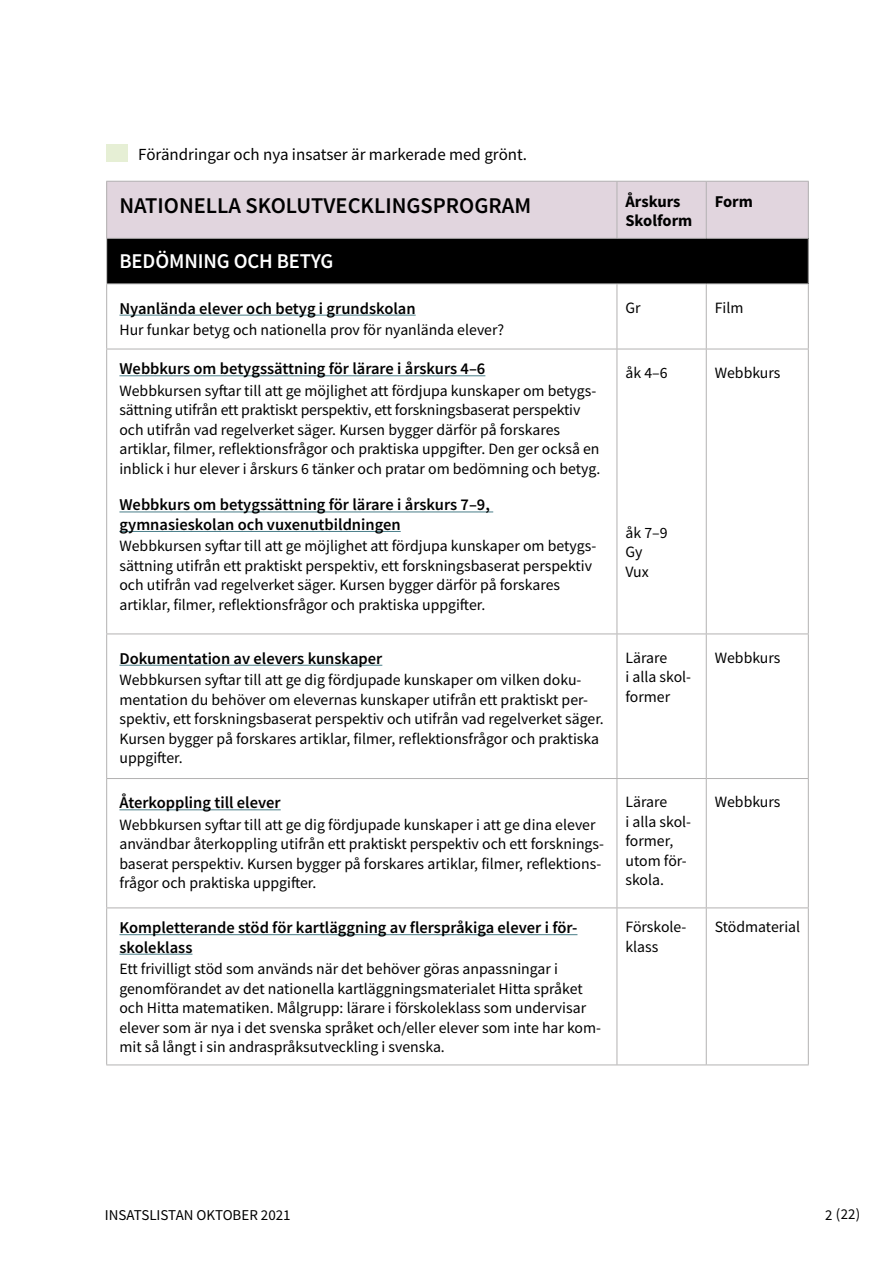
<style>
.page{position:relative;width:893px;height:1263px;background:#fff}
.page>*{position:absolute;margin:0;border:0;box-sizing:border-box;transform-origin:0 0}
.t1{font:600 22.5px "Source Sans Pro";color:#000}
.t2{font:600 21px "Source Sans Pro";letter-spacing:-.005em;color:#fff}
.t3{font:16.95px "Source Sans Pro";color:#000}
.t4{font:600 16.5px/19.5px "Source Sans Pro";color:#000}
.t5{font:700 16.5px/19px "Source Sans Pro";color:#000}
.t6{font:15.75px/19.5px "Source Sans Pro";color:#000}
.t7{font:15px "Source Sans Pro";color:#000}
</style>
<div class="page">
<div style="left:107px;top:181px;width:510px;height:57px;background:#e1d5de"></div>
<div style="left:617px;top:181px;width:89px;height:57px;background:#e1d5de"></div>
<div style="left:706px;top:181px;width:102px;height:57px;background:#e1d5de"></div>
<div style="left:107px;top:238px;width:701px;height:46px;background:#000"></div>
<hr style="left:106px;top:181px;width:511px;height:1px;background:#b3b2b2">
<hr style="left:106px;top:182px;width:1px;height:56px;background:#b3b2b2">
<hr style="left:617px;top:181px;width:89px;height:1px;background:#b3b2b2">
<hr style="left:617px;top:182px;width:1px;height:56px;background:#b3b2b2">
<hr style="left:706px;top:181px;width:103px;height:1px;background:#b3b2b2">
<hr style="left:706px;top:182px;width:1px;height:56px;background:#b3b2b2">
<hr style="left:808px;top:182px;width:1px;height:56px;background:#b3b2b2">
<hr style="left:106px;top:238px;width:511px;height:1px;background:#b3b2b2">
<hr style="left:106px;top:239px;width:1px;height:44px;background:#b3b2b2">
<hr style="left:617px;top:238px;width:89px;height:1px;background:#b3b2b2">
<hr style="left:706px;top:238px;width:103px;height:1px;background:#b3b2b2">
<hr style="left:808px;top:239px;width:1px;height:44px;background:#b3b2b2">
<hr style="left:106px;top:283px;width:511px;height:1px;background:#b3b2b2">
<hr style="left:106px;top:284px;width:1px;height:65px;background:#b3b2b2">
<hr style="left:617px;top:283px;width:89px;height:1px;background:#b3b2b2">
<hr style="left:617px;top:284px;width:1px;height:65px;background:#b3b2b2">
<hr style="left:706px;top:283px;width:103px;height:1px;background:#b3b2b2">
<hr style="left:706px;top:284px;width:1px;height:65px;background:#b3b2b2">
<hr style="left:808px;top:284px;width:1px;height:65px;background:#b3b2b2">
<hr style="left:106px;top:349px;width:511px;height:1px;background:#b3b2b2">
<hr style="left:106px;top:349px;width:1px;height:284px;background:#b3b2b2">
<hr style="left:617px;top:349px;width:89px;height:1px;background:#b3b2b2">
<hr style="left:617px;top:349px;width:1px;height:284px;background:#b3b2b2">
<hr style="left:706px;top:349px;width:103px;height:1px;background:#b3b2b2">
<hr style="left:706px;top:349px;width:1px;height:284px;background:#b3b2b2">
<hr style="left:808px;top:349px;width:1px;height:284px;background:#b3b2b2">
<hr style="left:106px;top:633px;width:511px;height:1px;background:#b3b2b2">
<hr style="left:106px;top:634px;width:1px;height:144px;background:#b3b2b2">
<hr style="left:617px;top:633px;width:89px;height:1px;background:#b3b2b2">
<hr style="left:617px;top:634px;width:1px;height:144px;background:#b3b2b2">
<hr style="left:706px;top:633px;width:103px;height:1px;background:#b3b2b2">
<hr style="left:706px;top:634px;width:1px;height:144px;background:#b3b2b2">
<hr style="left:808px;top:634px;width:1px;height:144px;background:#b3b2b2">
<hr style="left:106px;top:778px;width:511px;height:1px;background:#b3b2b2">
<hr style="left:106px;top:779px;width:1px;height:128px;background:#b3b2b2">
<hr style="left:617px;top:778px;width:89px;height:1px;background:#b3b2b2">
<hr style="left:617px;top:779px;width:1px;height:128px;background:#b3b2b2">
<hr style="left:706px;top:778px;width:103px;height:1px;background:#b3b2b2">
<hr style="left:706px;top:779px;width:1px;height:128px;background:#b3b2b2">
<hr style="left:808px;top:779px;width:1px;height:128px;background:#b3b2b2">
<hr style="left:106px;top:908px;width:1px;height:156px;background:#b3b2b2">
<hr style="left:617px;top:908px;width:1px;height:156px;background:#b3b2b2">
<hr style="left:706px;top:908px;width:1px;height:156px;background:#b3b2b2">
<hr style="left:808px;top:908px;width:1px;height:156px;background:#b3b2b2">
<hr style="left:106px;top:907px;width:511px;height:1px;background:#b3b2b2">
<hr style="left:617px;top:907px;width:89px;height:1px;background:#b3b2b2">
<hr style="left:706px;top:907px;width:103px;height:1px;background:#b3b2b2">
<hr style="left:106px;top:1064px;width:511px;height:1px;background:#b3b2b2">
<hr style="left:617px;top:1064px;width:89px;height:1px;background:#b3b2b2">
<hr style="left:706px;top:1064px;width:103px;height:1px;background:#b3b2b2">
<hr style="left:119px;top:315px;width:297px;height:1px;background:#497e89">
<hr style="left:119px;top:375px;width:366px;height:1px;background:#497e89">
<hr style="left:119px;top:511px;width:374px;height:1px;background:#497e89">
<hr style="left:119px;top:531px;width:282px;height:1px;background:#497e89">
<hr style="left:119px;top:665px;width:263px;height:1px;background:#497e89">
<hr style="left:119px;top:809px;width:162px;height:1px;background:#497e89">
<hr style="left:119px;top:934px;width:458px;height:1px;background:#497e89">
<hr style="left:119px;top:954px;width:73px;height:1px;background:#497e89">
<div style="left:106px;top:145px;width:22px;height:17px;background:#e6efd5"></div>
<p class="t3" style="left:138px;top:143px;width:390px">Förändringar och nya insatser är markerade med grönt.</p>
<p class="t1" style="left:119px;top:190px;width:413px">NATIONELLA SKOLUTVECKLINGSPROGRAM</p>
<p class="t5" style="left:625px;top:191px;width:68px">Årskurs<br>Skolform</p>
<p class="t5" style="left:715px;top:191px;width:40px">Form</p>
<p class="t2" style="left:119px;top:247px;width:216px">BEDÖMNING OCH BETYG</p>
<p class="t4" style="left:119px;top:298px;width:298px">Nyanlända elever och betyg i grundskolan</p>
<p class="t6" style="left:119px;top:320px;width:386px">Hur funkar betyg och nationella prov för nyanlända elever?</p>
<p class="t6" style="left:625px;top:298px;width:17px">Gr</p>
<p class="t6" style="left:715px;top:298px;width:30px">Film</p>
<p class="t4" style="left:119px;top:359px;width:367px">Webbkurs om betygssättning för lärare i årskurs 4–6</p>
<p class="t6" style="left:119px;top:381px;width:482px">Webbkursen syftar till att ge möjlighet att fördjupa kunskaper om betygs&shy;sättning utifrån ett praktiskt perspektiv, ett forskningsbaserat perspektiv och utifrån vad regelverket säger. Kursen bygger därför på forskares artiklar, filmer, reflektionsfrågor och praktiska uppgifter. Den ger också en inblick i hur elever i årskurs 6 tänker och pratar om bedömning och betyg.</p>
<p class="t4" style="left:119px;top:495px;width:372px">Webbkurs om betygssättning för lärare i årskurs 7–9, gymnasieskolan och vuxenutbildningen</p>
<p class="t6" style="left:119px;top:536px;width:478px">Webbkursen syftar till att ge möjlighet att fördjupa kunskaper om betygs&shy;sättning utifrån ett praktiskt perspektiv, ett forskningsbaserat perspektiv och utifrån vad regelverket säger. Kursen bygger därför på forskares artiklar, filmer, reflektionsfrågor och praktiska uppgifter.</p>
<p class="t4" style="left:119px;top:648px;width:264px">Dokumentation av elevers kunskaper</p>
<p class="t6" style="left:119px;top:670px;width:486px">Webbkursen syftar till att ge dig fördjupade kunskaper om vilken doku&shy;mentation du behöver om elevernas kunskaper utifrån ett praktiskt per&shy;spektiv, ett forskningsbaserat perspektiv och utifrån vad regelverket säger.<br>Kursen bygger på forskares artiklar, filmer, reflektionsfrågor och praktiska uppgifter.</p>
<p class="t6" style="left:625px;top:363px;width:44px">åk 4–6</p>
<p class="t6" style="left:715px;top:363px;width:67px">Webbkurs</p>
<p class="t6" style="left:625px;top:523px;width:44px">åk 7–9<br>Gy<br>Vux</p>
<p class="t6" style="left:625px;top:648px;width:67px">Lärare<br>i alla skol&shy;former</p>
<p class="t6" style="left:715px;top:648px;width:67px">Webbkurs</p>
<p class="t4" style="left:119px;top:793px;width:163px">Återkoppling till elever</p>
<p class="t6" style="left:625px;top:792px;width:43px">Lärare</p>
<p class="t6" style="left:715px;top:792px;width:67px">Webbkurs</p>
<p class="t6" style="left:119px;top:815px;width:478px">Webbkursen syftar till att ge dig fördjupade kunskaper i att ge dina elever</p>
<p class="t6" style="left:625px;top:812px;width:67px">i alla skol-</p>
<p class="t6" style="left:119px;top:834px;width:486px">användbar återkoppling utifrån ett praktiskt perspektiv och ett forsknings-</p>
<p class="t6" style="left:625px;top:831px;width:49px">former,</p>
<p class="t6" style="left:119px;top:854px;width:483px">baserat perspektiv. Kursen bygger på forskares artiklar, filmer, reflektions-</p>
<p class="t6" style="left:625px;top:851px;width:63px">utom för-</p>
<p class="t6" style="left:119px;top:873px;width:198px">frågor och praktiska uppgifter.</p>
<p class="t6" style="left:625px;top:870px;width:40px">skola.</p>
<p class="t4" style="left:119px;top:918px;width:460px">Kompletterande stöd för kartläggning av flerspråkiga elever i för&shy;skoleklass</p>
<p class="t6" style="left:119px;top:959px;width:483px">Ett frivilligt stöd som används när det behöver göras anpassningar i genomförandet av det nationella kartläggningsmaterialet Hitta språket och Hitta matematiken. Målgrupp: lärare i förskoleklass som undervisar elever som är nya i det svenska språket och/eller elever som inte har kom&shy;mit så långt i sin andraspråksutveckling i svenska.</p>
<p class="t6" style="left:625px;top:917px;width:63px">Förskole&shy;klass</p>
<p class="t6" style="left:715px;top:917px;width:87px">Stödmaterial</p>
<p class="t7" style="left:105px;top:1205px;width:187px">INSATSLISTAN OKTOBER 2021</p>
<p class="t7" style="left:825px;top:1204px;width:37px">2 (22)</p>
</div>
